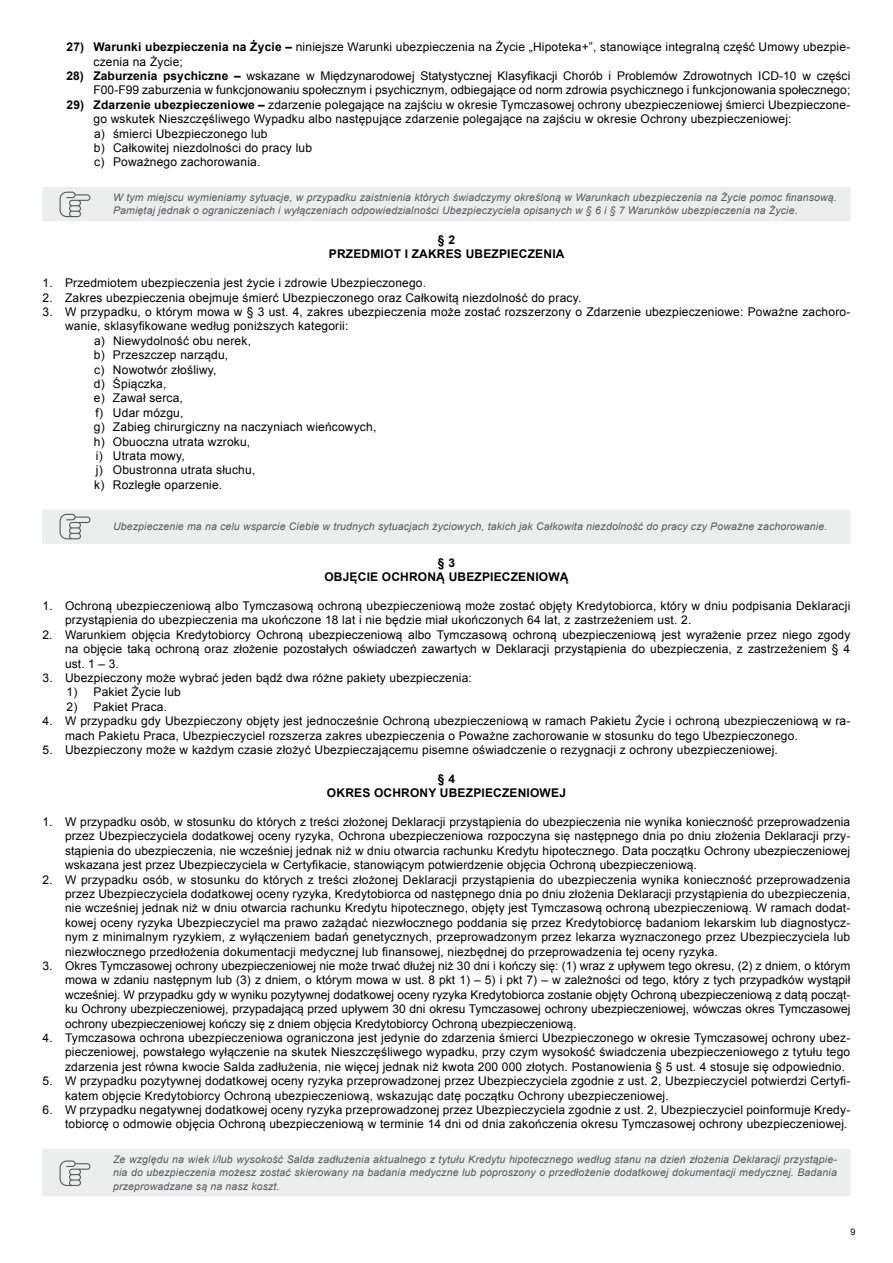
<style>
.page{position:relative;width:893px;height:1263px;background:#fff}
.page>*{position:absolute;margin:0;border:0;box-sizing:border-box;transform-origin:0 0}
.t1{font:12px/14.4px "Arial";letter-spacing:.015em;color:#000}
.t2{font:700 12px/14.4px "Arial";letter-spacing:.015em;color:#000;text-align:center}
.t3{font:italic 10.5px/13.2px "Arial";letter-spacing:.015em;color:#58585a}
.t4{font:9px "Arial";color:#000}
.s1{font-weight:700}
</style>
<div class="page">
<hr style="left:43px;top:187px;width:64px;height:1px;background:#eceded">
<hr style="left:107px;top:187px;width:743px;height:1px;background:#eceded">
<hr style="left:43px;top:220px;width:64px;height:1px;background:#eceded">
<hr style="left:107px;top:220px;width:743px;height:1px;background:#eceded">
<hr style="left:43px;top:509px;width:64px;height:2px;background:#eceded">
<hr style="left:107px;top:509px;width:743px;height:2px;background:#eceded">
<hr style="left:43px;top:542px;width:64px;height:2px;background:#eceded">
<hr style="left:107px;top:542px;width:743px;height:2px;background:#eceded">
<hr style="left:43px;top:1195px;width:64px;height:1px;background:#eceded">
<hr style="left:107px;top:1195px;width:743px;height:1px;background:#eceded">
<div style="left:43px;top:511px;width:807px;height:31px;background:#eceded"></div>
<div style="left:43px;top:188px;width:807px;height:32px;background:#eceded"></div>
<div style="left:43px;top:1149px;width:807px;height:46px;background:#eceded"></div>
<p class="t1" style="left:94px;top:40px;width:758px;text-indent:-27px"><span class="s1">27) Warunki ubezpieczenia na Życie –</span> niniejsze Warunki ubezpieczenia na Życie „Hipoteka+”, stanowiące integralną część Umowy ubezpie&shy;czenia na Życie;</p>
<p class="t1" style="left:67px;top:69px;width:785px;text-align:right"><span class="s1">28) Zaburzenia psychiczne –</span> wskazane w Międzynarodowej Statystycznej Klasyfikacji Chorób i Problemów Zdrowotnych ICD-10 w części<br>F00-F99 zaburzenia w funkcjonowaniu społecznym i psychicznym, odbiegające od norm zdrowia psychicznego i funkcjonowania społecznego;</p>
<p class="t1" style="left:94px;top:98px;width:758px;text-indent:-27px"><span class="s1">29) Zdarzenie ubezpieczeniowe –</span> zdarzenie polegające na zajściu w okresie Tymczasowej ochrony ubezpieczeniowej śmierci Ubezpieczone&shy;go wskutek Nieszczęśliwego Wypadku albo następujące zdarzenie polegające na zajściu w okresie Ochrony ubezpieczeniowej:<br>a) śmierci Ubezpieczonego lub<br>b) Całkowitej niezdolności do pracy lub<br>c) Poważnego zachorowania.</p>
<p class="t3" style="left:113px;top:191px;width:725px">W tym miejscu wymieniamy sytuacje, w przypadku zaistnienia których świadczymy określoną w Warunkach ubezpieczenia na Życie pomoc finansową.<br>Pamiętaj jednak o ograniczeniach i wyłączeniach odpowiedzialności Ubezpieczyciela opisanych w § 6 i § 7 Warunków ubezpieczenia na Życie.</p>
<p class="t2" style="left:329px;top:233px;width:237px">§ 2<br>PRZEDMIOT I ZAKRES UBEZPIECZENIA</p>
<p class="t1" style="left:43px;top:276px;width:385px">1. Przedmiotem ubezpieczenia jest życie i zdrowie Ubezpieczonego.</p>
<p class="t1" style="left:43px;top:290px;width:540px">2. Zakres ubezpieczenia obejmuje śmierć Ubezpieczonego oraz Całkowitą niezdolność do pracy.</p>
<p class="t1" style="left:43px;top:305px;width:809px">3. W przypadku, o którym mowa w § 3 ust. 4, zakres ubezpieczenia może zostać rozszerzony o Zdarzenie ubezpieczeniowe: Poważne zachoro-</p>
<p class="t1" style="left:65px;top:319px;width:285px">wanie, sklasyfikowane według poniższych kategorii:</p>
<p class="t1" style="left:94px;top:334px;width:159px">a) Niewydolność obu nerek,</p>
<p class="t1" style="left:94px;top:348px;width:136px">b) Przeszczep narządu,</p>
<p class="t1" style="left:94px;top:362px;width:124px">c) Nowotwór złośliwy,</p>
<p class="t1" style="left:94px;top:377px;width:74px">d) Śpiączka,</p>
<p class="t1" style="left:94px;top:391px;width:91px">e) Zawał serca,</p>
<p class="t1" style="left:96px;top:406px;width:89px">f) Udar mózgu,</p>
<p class="t1" style="left:94px;top:420px;width:284px">g) Zabieg chirurgiczny na naczyniach wieńcowych,</p>
<p class="t1" style="left:94px;top:434px;width:158px">h) Obuoczna utrata wzroku,</p>
<p class="t1" style="left:96px;top:449px;width:90px">i) Utrata mowy,</p>
<p class="t1" style="left:96px;top:463px;width:161px">j) Obustronna utrata słuchu,</p>
<p class="t1" style="left:94px;top:478px;width:129px">k) Rozległe oparzenie.</p>
<p class="t3" style="left:113px;top:520px;width:716px">Ubezpieczenie ma na celu wsparcie Ciebie w trudnych sytuacjach życiowych, takich jak Całkowita niezdolność do pracy czy Poważne zachorowanie.</p>
<p class="t2" style="left:324px;top:556px;width:246px">§ 3<br>OBJĘCIE OCHRONĄ UBEZPIECZENIOWĄ</p>
<p class="t1" style="left:65px;top:599px;width:787px;text-indent:-22px">1. Ochroną ubezpieczeniową albo Tymczasową ochroną ubezpieczeniową może zostać objęty Kredytobiorca, który w dniu podpisania Deklaracji przystąpienia do ubezpieczenia ma ukończone 18 lat i nie będzie miał ukończonych 64 lat, z zastrzeżeniem ust. 2.</p>
<p class="t1" style="left:65px;top:627px;width:787px;text-align:justify;text-indent:-22px">2. Warunkiem objęcia Kredytobiorcy Ochroną ubezpieczeniową albo Tymczasową ochroną ubezpieczeniową jest wyrażenie przez niego zgody na objęcie taką ochroną oraz złożenie pozostałych oświadczeń zawartych w Deklaracji przystąpienia do ubezpieczenia, z zastrzeżeniem § 4 ust. 1 – 3.</p>
<p class="t1" style="left:43px;top:671px;width:431px">3. Ubezpieczony może wybrać jeden bądź dwa różne pakiety ubezpieczenia:</p>
<p class="t1" style="left:67px;top:685px;width:116px">1) Pakiet Życie lub</p>
<p class="t1" style="left:67px;top:699px;width:102px">2) Pakiet Praca.</p>
<p class="t1" style="left:65px;top:714px;width:787px;text-indent:-22px">4. W przypadku gdy Ubezpieczony objęty jest jednocześnie Ochroną ubezpieczeniową w ramach Pakietu Życie i ochroną ubezpieczeniową w ra&shy;mach Pakietu Praca, Ubezpieczyciel rozszerza zakres ubezpieczenia o Poważne zachorowanie w stosunku do tego Ubezpieczonego.</p>
<p class="t1" style="left:43px;top:743px;width:737px">5. Ubezpieczony może w każdym czasie złożyć Ubezpieczającemu pisemne oświadczenie o rezygnacji z ochrony ubezpieczeniowej.</p>
<p class="t2" style="left:327px;top:772px;width:241px">§ 4<br>OKRES OCHRONY UBEZPIECZENIOWEJ</p>
<p class="t1" style="left:65px;top:815px;width:787px;text-align:justify;text-indent:-22px">1. W przypadku osób, w stosunku do których z treści złożonej Deklaracji przystąpienia do ubezpieczenia nie wynika konieczność przeprowadzenia przez Ubezpieczyciela dodatkowej oceny ryzyka, Ochrona ubezpieczeniowa rozpoczyna się następnego dnia po dniu złożenia Deklaracji przy&shy;stąpienia do ubezpieczenia, nie wcześniej jednak niż w dniu otwarcia rachunku Kredytu hipotecznego. Data początku Ochrony ubezpieczeniowej wskazana jest przez Ubezpieczyciela w Certyfikacie, stanowiącym potwierdzenie objęcia Ochroną ubezpieczeniową.</p>
<p class="t1" style="left:65px;top:872px;width:787px;text-align:justify;text-indent:-22px">2. W przypadku osób, w stosunku do których z treści złożonej Deklaracji przystąpienia do ubezpieczenia wynika konieczność przeprowadzenia przez Ubezpieczyciela dodatkowej oceny ryzyka, Kredytobiorca od następnego dnia po dniu złożenia Deklaracji przystąpienia do ubezpieczenia, nie wcześniej jednak niż w dniu otwarcia rachunku Kredytu hipotecznego, objęty jest Tymczasową ochroną ubezpieczeniową. W ramach dodat&shy;kowej oceny ryzyka Ubezpieczyciel ma prawo zażądać niezwłocznego poddania się przez Kredytobiorcę badaniom lekarskim lub diagnostycz&shy;nym z minimalnym ryzykiem, z wyłączeniem badań genetycznych, przeprowadzonym przez lekarza wyznaczonego przez Ubezpieczyciela lub niezwłocznego przedłożenia dokumentacji medycznej lub finansowej, niezbędnej do przeprowadzenia tej oceny ryzyka.</p>
<p class="t1" style="left:65px;top:959px;width:787px;text-align:justify;text-indent:-22px">3. Okres Tymczasowej ochrony ubezpieczeniowej nie może trwać dłużej niż 30 dni i kończy się: (1) wraz z upływem tego okresu, (2) z dniem, o którym mowa w zdaniu następnym lub (3) z dniem, o którym mowa w ust. 8 pkt 1) – 5) i pkt 7) – w zależności od tego, który z tych przypadków wystąpił wcześniej. W przypadku gdy w wyniku pozytywnej dodatkowej oceny ryzyka Kredytobiorca zostanie objęty Ochroną ubezpieczeniową z datą począt&shy;ku Ochrony ubezpieczeniowej, przypadającą przed upływem 30 dni okresu Tymczasowej ochrony ubezpieczeniowej, wówczas okres Tymczasowej ochrony ubezpieczeniowej kończy się z dniem objęcia Kredytobiorcy Ochroną ubezpieczeniową.</p>
<p class="t1" style="left:65px;top:1031px;width:787px;text-align:justify;text-indent:-22px">4. Tymczasowa ochrona ubezpieczeniowa ograniczona jest jedynie do zdarzenia śmierci Ubezpieczonego w okresie Tymczasowej ochrony ubez&shy;pieczeniowej, powstałego wyłączenie na skutek Nieszczęśliwego wypadku, przy czym wysokość świadczenia ubezpieczeniowego z tytułu tego zdarzenia jest równa kwocie Salda zadłużenia, nie więcej jednak niż kwota 200 000 złotych. Postanowienia § 5 ust. 4 stosuje się odpowiednio.</p>
<p class="t1" style="left:65px;top:1074px;width:787px;text-indent:-22px">5. W przypadku pozytywnej dodatkowej oceny ryzyka przeprowadzonej przez Ubezpieczyciela zgodnie z ust. 2, Ubezpieczyciel potwierdzi Certyfi&shy;katem objęcie Kredytobiorcy Ochroną ubezpieczeniową, wskazując datę początku Ochrony ubezpieczeniowej.</p>
<p class="t1" style="left:43px;top:1103px;width:809px;text-align:right">6. W przypadku negatywnej dodatkowej oceny ryzyka przeprowadzonej przez Ubezpieczyciela zgodnie z ust. 2, Ubezpieczyciel poinformuje Kredy&shy;tobiorcę o odmowie objęcia Ochroną ubezpieczeniową w terminie 14 dni od dnia zakończenia okresu Tymczasowej ochrony ubezpieczeniowej.</p>
<p class="t3" style="left:113px;top:1153px;width:725px;text-align:justify">Ze względu na wiek i/lub wysokość Salda zadłużenia aktualnego z tytułu Kredytu hipotecznego według stanu na dzień złożenia Deklaracji przystąpie&shy;nia do ubezpieczenia możesz zostać skierowany na badania medyczne lub poproszony o przedłożenie dodatkowej dokumentacji medycznej. Badania przeprowadzane są na nasz koszt.</p>
<p class="t4" style="left:850px;top:1226px;width:7px">9</p>
</div>
